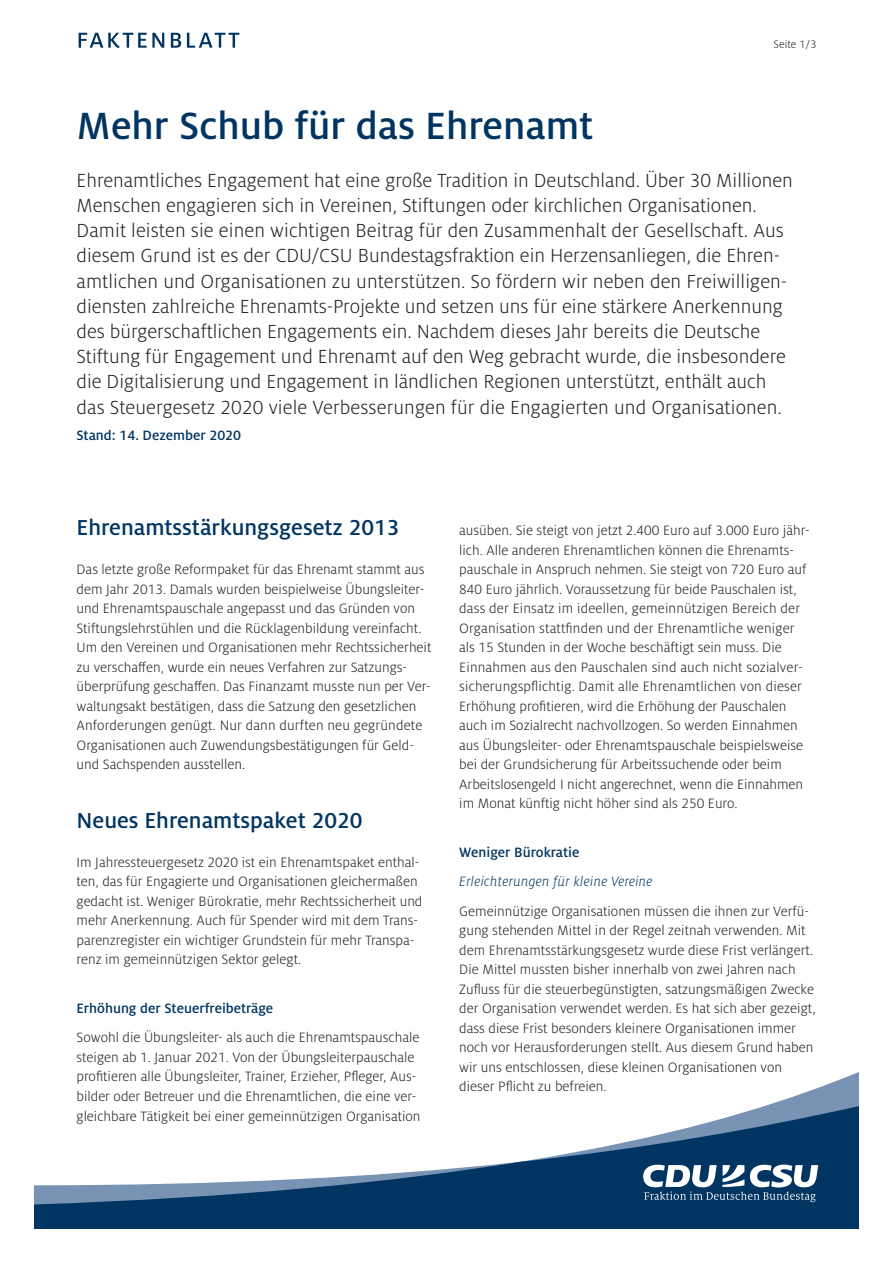
<style>
.page{position:relative;width:893px;height:1263px;background:#fff}
.page>*{position:absolute;margin:0;border:0;box-sizing:border-box;transform-origin:0 0}
._1__Überschrift__Mil{font:500 42px "Milo Pro";color:#003562}
._3__Zwischenüberschr{font:500 24px "Milo Pro";color:#003562}
._2__Einleitung__Milo{font:300 21px/25.2px "Milo Pro";color:#231f20}
._4__Fließtext__Milo{font:300 15px/19.5px "Milo Pro";color:#231f20}
._4_1__Fließtext_Bold{font:500 15px "Milo Pro";color:#003562}
._4__Fließtext__Milo-2{font:italic 300 15px "Milo Pro";letter-spacing:.02em;color:#003562}
._2__Einleitung__Milo-2{font:500 15px "Milo Pro";color:#003562}
.t1{font:300 12px "Milo Pro";color:#231f20}
</style>
<div class="page">
<svg style="left:765px;top:1072px;width:94px;height:34px"></svg>
<svg style="left:34px;top:1106px;width:825px;height:123px"></svg>
<svg style="left:643px;top:1164px;width:175px;height:38px"></svg>
<svg style="left:79px;top:33px;width:160px;height:15px"></svg>
<p class="_1__Überschrift__Mil" style="left:77px;top:102px;width:518px">Mehr Schub für das Ehrenamt</p>
<p class="t1" style="left:774px;top:38px;width:44px">Seite 1/3</p>
<p class="_2__Einleitung__Milo" style="left:77px;top:168px;width:718px">Ehrenamtliches Engagement hat eine große Tradition in Deutschland. Über 30 Millionen Menschen engagieren sich in Vereinen, Stiftungen oder kirchlichen Organisationen.<br>Damit leisten sie einen wichtigen Beitrag für den Zusammenhalt der Gesellschaft. Aus diesem Grund ist es der CDU/CSU Bundestagsfraktion ein Herzensanliegen, die Ehren&shy;amtlichen und Organisationen zu unterstützen. So fördern wir neben den Freiwilligen&shy;diensten zahlreiche Ehrenamts-Projekte und setzen uns für eine stärkere Anerkennung des bürgerschaftlichen Engagements ein. Nachdem dieses Jahr bereits die Deutsche Stiftung für Engagement und Ehrenamt auf den Weg gebracht wurde, die insbesondere die Digitalisierung und Engagement in ländlichen Regionen unterstützt, enthält auch das Steuergesetz 2020 viele Verbesserungen für die Engagierten und Organisationen.</p>
<p class="_2__Einleitung__Milo-2" style="left:77px;top:427px;width:166px">Stand: 14. Dezember 2020</p>
<p class="_3__Zwischenüberschr" style="left:77px;top:515px;width:325px">Ehrenamtsstärkungsgesetz 2013</p>
<p class="_4__Fließtext__Milo" style="left:77px;top:560px;width:356px">Das letzte große Reformpaket für das Ehrenamt stammt aus dem Jahr 2013. Damals wurden beispielweise Übungsleiter&shy;und Ehrenamtspauschale angepasst und das Gründen von Stiftungslehrstühlen und die Rücklagenbildung vereinfacht.<br>Um den Vereinen und Organisationen mehr Rechtssicherheit zu verschaffen, wurde ein neues Verfahren zur Satzungs&shy;überprüfung geschaffen. Das Finanzamt musste nun per Ver&shy;waltungsakt bestätigen, dass die Satzung den gesetzlichen Anforderungen genügt. Nur dann durften neu gegründete Organisationen auch Zuwendungsbestätigungen für Geld&shy;und Sachspenden ausstellen.</p>
<p class="_3__Zwischenüberschr" style="left:77px;top:807px;width:288px">Neues Ehrenamtspaket 2020</p>
<p class="_4__Fließtext__Milo" style="left:77px;top:853px;width:347px">Im Jahressteuergesetz 2020 ist ein Ehrenamtspaket enthal&shy;ten, das für Engagierte und Organisationen gleichermaßen gedacht ist. Weniger Bürokratie, mehr Rechtssicherheit und mehr Anerkennung. Auch für Spender wird mit dem Trans&shy;parenzregister ein wichtiger Grundstein für mehr Transpa&shy;renz im gemeinnützigen Sektor gelegt.</p>
<p class="_4_1__Fließtext_Bold" style="left:77px;top:1000px;width:198px">Erhöhung der Steuerfreibeträge</p>
<p class="_4__Fließtext__Milo" style="left:77px;top:1028px;width:345px">Sowohl die Übungsleiter- als auch die Ehrenamtspauschale steigen ab 1. Januar 2021. Von der Übungsleiterpauschale profitieren alle Übungsleiter, Trainer, Erzieher, Pfleger, Aus&shy;bilder oder Betreuer und die Ehrenamtlichen, die eine ver&shy;gleichbare Tätigkeit bei einer gemeinnützigen Organisation</p>
<p class="_4__Fließtext__Milo" style="left:459px;top:521px;width:352px">ausüben. Sie steigt von jetzt 2.400 Euro auf 3.000 Euro jähr&shy;lich. Alle anderen Ehrenamtlichen können die Ehrenamts&shy;pauschale in Anspruch nehmen. Sie steigt von 720 Euro auf 840 Euro jährlich. Voraussetzung für beide Pauschalen ist, dass der Einsatz im ideellen, gemeinnützigen Bereich der Organisation stattfinden und der Ehrenamtliche weniger als 15 Stunden in der Woche beschäftigt sein muss. Die Einnahmen aus den Pauschalen sind auch nicht sozialver&shy;sicherungspflichtig. Damit alle Ehrenamtlichen von dieser Erhöhung profitieren, wird die Erhöhung der Pauschalen auch im Sozialrecht nachvollzogen. So werden Einnahmen aus Übungsleiter- oder Ehrenamtspauschale beispielsweise bei der Grundsicherung für Arbeitssuchende oder beim Arbeitslosengeld I nicht angerechnet, wenn die Einnahmen im Monat künftig nicht höher sind als 250 Euro.</p>
<p class="_4_1__Fließtext_Bold" style="left:459px;top:844px;width:122px">Weniger Bürokratie</p>
<p class="_4__Fließtext__Milo-2" style="left:459px;top:873px;width:195px">Erleichterungen für kleine Vereine</p>
<p class="_4__Fließtext__Milo" style="left:459px;top:901px;width:358px">Gemeinnützige Organisationen müssen die ihnen zur Verfü&shy;gung stehenden Mittel in der Regel zeitnah verwenden. Mit dem Ehrenamtsstärkungsgesetz wurde diese Frist verlängert.<br>Die Mittel mussten bisher innerhalb von zwei Jahren nach Zufluss für die steuerbegünstigten, satzungsmäßigen Zwecke der Organisation verwendet werden. Es hat sich aber gezeigt, dass diese Frist besonders kleinere Organisationen immer noch vor Herausforderungen stellt. Aus diesem Grund haben wir uns entschlossen, diese kleinen Organisationen von dieser Pflicht zu befreien.</p>
</div>
